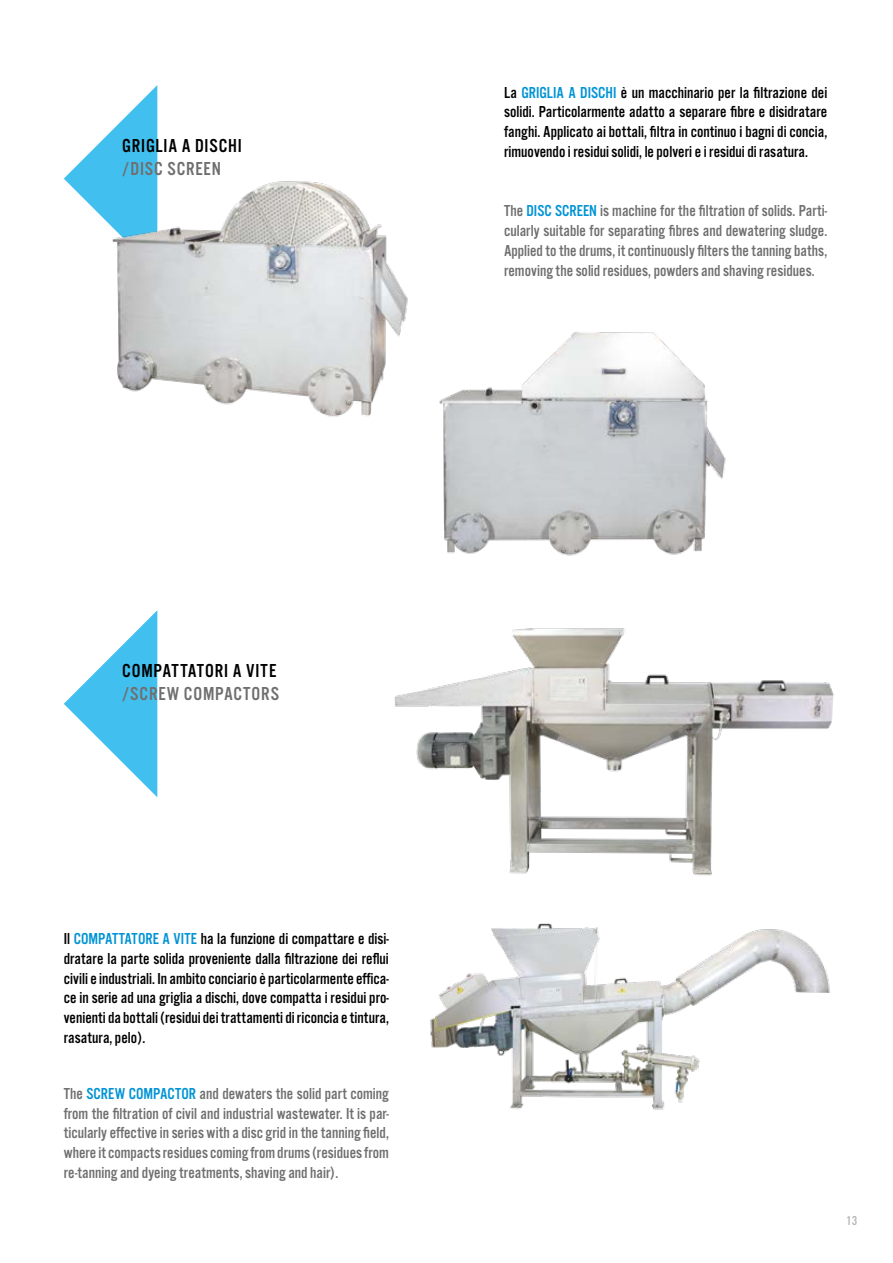
<style>
.page{position:relative;width:893px;height:1263px;background:#fff}
.page>*{position:absolute;margin:0;border:0;box-sizing:border-box;transform-origin:0 0}
.t1{font:19.5px "Alternate Got No 3 D";letter-spacing:.04em;color:#000}
.t2{font:19.5px "Alternate Got No 3 D";letter-spacing:.04em;color:#706f6f}
.t3{font:16.5px/19.8px "Alternate Got No 3 D";color:#000;text-align:justify}
.t4{font:16.5px/19.8px "Alternate Got No 3 D";color:#706f6f;text-align:justify}
.t5{font:13.5px "Alternate Got No 3 D";color:#b7b7b8}
.s1{color:#0093d5}
</style>
<div class="page">
<svg style="left:64px;top:85px;width:93px;height:132px"></svg>
<svg style="left:64px;top:610px;width:93px;height:187px"></svg>
<img style="left:439px;top:332px;width:287px;height:224px">
<img style="left:102px;top:175px;width:306px;height:242px">
<img style="left:394px;top:628px;width:440px;height:248px">
<img style="left:430px;top:923px;width:401px;height:187px">
<p class="t1" style="left:122px;top:135px;width:121px">GRIGLIA A DISCHI</p>
<p class="t2" style="left:122px;top:158px;width:100px">/DISC SCREEN</p>
<p class="t3" style="left:504px;top:83px;width:325px">La <span class="s1">GRIGLIA A DISCHI</span> è un macchinario per la filtrazione dei solidi. Particolarmente adatto a separare fibre e disidratare fanghi. Applicato ai bottali, filtra in continuo i bagni di concia, rimuovendo i residui solidi, le polveri e i residui di rasatura.</p>
<p class="t4" style="left:504px;top:201px;width:325px">The <span class="s1">DISC SCREEN</span> is machine for the filtration of solids. Parti&shy;cularly suitable for separating fibres and dewatering sludge.<br>Applied to the drums, it continuously filters the tanning baths, removing the solid residues, powders and shaving residues.</p>
<p class="t1" style="left:122px;top:660px;width:155px">COMPATTATORI A VITE</p>
<p class="t2" style="left:122px;top:684px;width:158px">/SCREW COMPACTORS</p>
<p class="t3" style="left:64px;top:929px;width:327px">Il <span class="s1">COMPATTATORE A VITE</span> ha la funzione di compattare e disi&shy;dratare la parte solida proveniente dalla filtrazione dei reflui civili e industriali. In ambito conciario è particolarmente effica&shy;ce in serie ad una griglia a dischi, dove compatta i residui pro&shy;venienti da bottali (residui dei trattamenti di riconcia e tintura, rasatura, pelo).</p>
<p class="t4" style="left:64px;top:1084px;width:327px">The <span class="s1">SCREW COMPACTOR</span> and dewaters the solid part coming from the filtration of civil and industrial wastewater. It is par&shy;ticularly effective in series with a disc grid in the tanning field, where it compacts residues coming from drums (residues from re-tanning and dyeing treatments, shaving and hair).</p>
<p class="t5" style="left:846px;top:1213px;width:13px">13</p>
</div>
